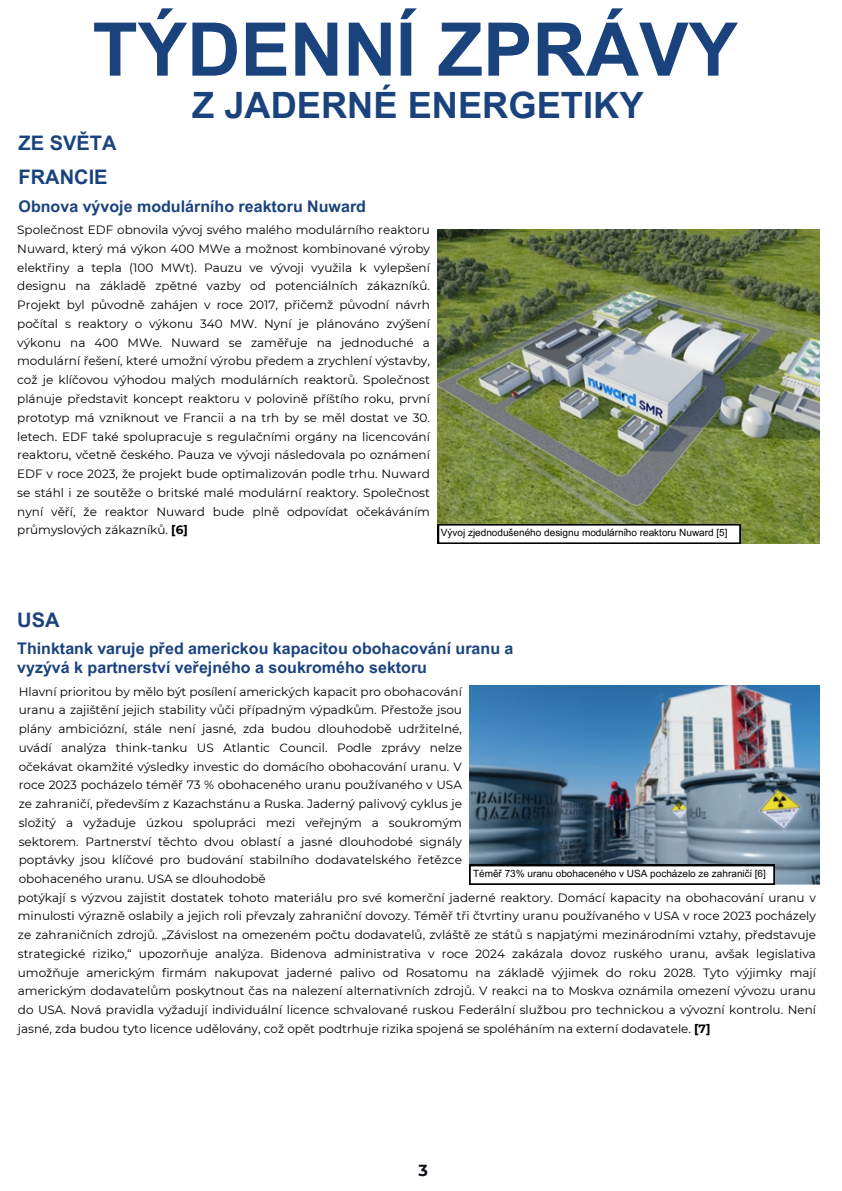
<style>
.page{position:relative;width:842px;height:1191px;background:#fff}
.page>*{position:absolute;margin:0;border:0;box-sizing:border-box;transform-origin:0 0}
.t1{font:700 74px "Arial MT Pro";color:#1a437e}
.t2{font:700 36.3px "Arial MT Pro";color:#1a437e}
.t3{font:700 20px "Arial MT Pro";color:#1a437e}
.t4{font:700 16px/18.8px "Arial MT Pro";color:#1a437e}
.t5{font:700 16px "Montserrat";color:#121016}
.t6{font:12px/18.8px "Montserrat";color:#000;text-align:justify}
.t7{font:10px "Arial MT Pro";color:#000}
.s1{font-weight:700}
</style>
<div class="page">
<img style="left:438px;top:230px;width:381px;height:314px">
<img style="left:469px;top:685px;width:351px;height:199px">
<div style="left:438px;top:524px;width:303px;height:20px;background:#000"></div>
<svg style="left:439px;top:525px;width:301px;height:18px;background:#ededed"></svg>
<svg style="left:469px;top:864px;width:305px;height:20px"></svg>
<h4 class="t1" style="left:93px;top:22px;width:647px">TÝDENNÍ ZPRÁVY</h4>
<p class="t3" style="left:19px;top:136px;width:99px">ZE SVĚTA</p>
<h5 class="t3" style="left:19px;top:170px;width:91px">FRANCIE</h5>
<p class="t2" style="left:192px;top:91px;width:453px">Z JADERNÉ ENERGETIKY</p>
<h3 class="t4" style="left:19px;top:198px;width:349px">Obnova vývoje modulárního reaktoru Nuward</h3>
<p class="t6" style="left:17px;top:220px;width:414px">Společnost EDF obnovila vývoj svého malého modulárního reaktoru Nuward, který má výkon 400 MWe a možnost kombinované výroby elektřiny a tepla (100 MWt). Pauzu ve vývoji využila k vylepšení designu na základě zpětné vazby od potenciálních zákazníků.<br>Projekt byl původně zahájen v roce 2017, přičemž původní návrh počítal s reaktory o výkonu 340 MW. Nyní je plánováno zvýšení výkonu na 400 MWe. Nuward se zaměřuje na jednoduché a modulární řešení, které umožní výrobu předem a zrychlení výstavby, což je klíčovou výhodou malých modulárních reaktorů. Společnost plánuje představit koncept reaktoru v polovině příštího roku, první prototyp má vzniknout ve Francii a na trh by se měl dostat ve 30. letech. EDF také spolupracuje s regulačními orgány na licencování reaktoru, včetně českého. Pauza ve vývoji následovala po oznámení EDF v roce 2023, že projekt bude optimalizován podle trhu. Nuward se stáhl i ze soutěže o britské malé modulární reaktory. Společnost nyní věří, že reaktor Nuward bude plně odpovídat očekáváním průmyslových zákazníků. <span class="s1">[6]</span></p>
<p class="t7" style="left:441px;top:528px;width:288px">Vývoj zjednodušeného designu modulárního reaktoru Nuward [5]</p>
<h4 class="t3" style="left:17px;top:612px;width:44px">USA</h4>
<h5 class="t4" style="left:17px;top:641px;width:498px">Thinktank varuje před americkou kapacitou obohacování uranu a vyzývá k partnerství veřejného a soukromého sektoru</h5>
<h3 class="t6" style="left:19px;top:681px;width:445px">Hlavní prioritou by mělo být posílení amerických kapacit pro obohacování uranu a zajištění jejich stability vůči případným výpadkům. Přestože jsou plány ambiciózní, stále není jasné, zda budou dlouhodobě udržitelné, uvádí analýza think-tanku US Atlantic Council. Podle zprávy nelze očekávat okamžité výsledky investic do domácího obohacování uranu. V roce 2023 pocházelo téměř 73 % obohaceného uranu používaného v USA ze zahraničí, především z Kazachstánu a Ruska. Jaderný palivový cyklus je složitý a vyžaduje úzkou spolupráci mezi veřejným a soukromým sektorem. Partnerství těchto dvou oblastí a jasné dlouhodobé signály poptávky jsou klíčové pro budování stabilního dodavatelského řetězce obohaceného uranu. USA se dlouhodobě</h3>
<p class="t7" style="left:473px;top:869px;width:294px">Téměř 73% uranu obohaceného v USA pocházelo ze zahraničí [6]</p>
<h5 class="t6" style="left:18px;top:887px;width:800px">potýkají s výzvou zajistit dostatek tohoto materiálu pro své komerční jaderné reaktory. Domácí kapacity na obohacování uranu v minulosti výrazně oslabily a jejich roli převzaly zahraniční dovozy. Téměř tři čtvrtiny uranu používaného v USA v roce 2023 pocházely ze zahraničních zdrojů. „Závislost na omezeném počtu dodavatelů, zvláště ze států s napjatými mezinárodními vztahy, představuje strategické riziko,“ upozorňuje analýza. Bidenova administrativa v roce 2024 zakázala dovoz ruského uranu, avšak legislativa umožňuje americkým firmám nakupovat jaderné palivo od Rosatomu na základě výjimek do roku 2028. Tyto výjimky mají americkým dodavatelům poskytnout čas na nalezení alternativních zdrojů. V reakci na to Moskva oznámila omezení vývozu uranu do USA. Nová pravidla vyžadují individuální licence schvalované ruskou Federální službou pro technickou a vývozní kontrolu. Není jasné, zda budou tyto licence udělovány, což opět podtrhuje rizika spojená se spoléháním na externí dodavatele. <span class="s1">[7]</span></h5>
<h3 class="t5" style="left:418px;top:1160px;width:11px">3</h3>
</div>
